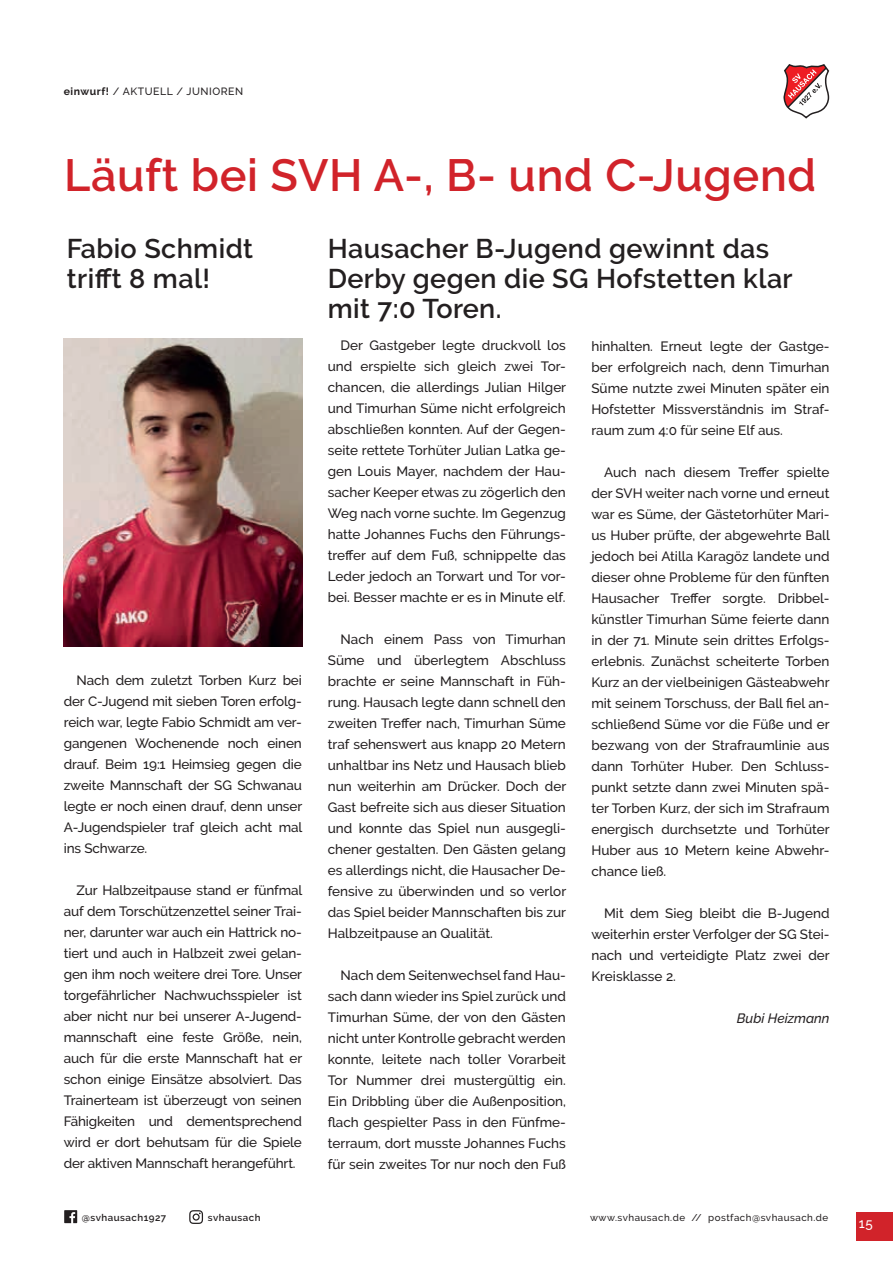
<style>
.page{position:relative;width:893px;height:1263px;background:#fff}
.page>*{position:absolute;margin:0;border:0;box-sizing:border-box;transform-origin:0 0}
.t1{font:600 45px "Raleway";letter-spacing:.015em;color:#d1232a}
.t2{font:600 27px/30px "Raleway";letter-spacing:.015em;color:#231f20}
.t3{font:500 13.5px/21px "Raleway";color:#231f20;text-align:justify}
.t4{font:italic 500 13.5px "Raleway";color:#231f20}
.t5{font:500 13.5px "Raleway";color:#fff}
.t6{font:500 10.5px "Raleway";letter-spacing:.05em;color:#231f20}
.t7{font:500 9.75px "Raleway";letter-spacing:.05em;color:#231f20}
.t8{font:600 9.75px "Raleway";letter-spacing:.05em;color:#231f20}
.s1{font-weight:700}
.s2{color:#fff}
</style>
<div class="page">
<div style="left:857px;top:1212px;width:36px;height:28px;background:#d1232a"></div>
<svg style="left:64px;top:1210px;width:13px;height:13px"></svg>
<svg style="left:783px;top:64px;width:46px;height:55px"></svg>
<svg style="left:189px;top:1210px;width:14px;height:14px"></svg>
<img style="left:64px;top:338px;width:238px;height:309px">
<p class="t6" style="left:64px;top:85px;width:181px"><span class="s1">einwurf!</span> / AKTUELL / JUNIOREN</p>
<h1 class="t1" style="left:64px;top:149px;width:754px">Läuft bei SVH A-, B- und C-Jugend</h1>
<h2 class="t2" style="left:328px;top:234px;width:466px">Hausacher B-Jugend gewinnt das<br>Derby gegen die SG Hofstetten klar mit 7:0 Toren.</h2>
<h2 class="t2" style="left:67px;top:234px;width:188px">Fabio Schmidt trifft 8 mal!</h2>
<p class="t3" style="left:64px;top:670px;width:240px;text-indent:13px">Nach dem zuletzt Torben Kurz bei der C-Jugend mit sieben Toren erfolg&shy;reich war, legte Fabio Schmidt am ver&shy;gangenen Wochenende noch einen drauf. Beim 19:1 Heimsieg gegen die zweite Mannschaft der SG Schwanau legte er noch einen drauf, denn unser A-Jugendspieler traf gleich acht mal ins Schwarze.</p>
<p class="t3" style="left:64px;top:880px;width:240px;text-indent:13px">Zur Halbzeitpause stand er fünfmal auf dem Torschützenzettel seiner Trai&shy;ner, darunter war auch ein Hattrick no&shy;tiert und auch in Halbzeit zwei gelan&shy;gen ihm noch weitere drei Tore. Unser torgefährlicher Nachwuchsspieler ist aber nicht nur bei unserer A-Jugend&shy;mannschaft eine feste Größe, nein, auch für die erste Mannschaft hat er schon einige Einsätze absolviert. Das Trainerteam ist überzeugt von seinen Fähigkeiten und dementsprechend wird er dort behutsam für die Spiele der aktiven Mannschaft herangeführt.</p>
<p class="t3" style="left:328px;top:335px;width:240px;text-indent:13px">Der Gastgeber legte druckvoll los und erspielte sich gleich zwei Tor&shy;chancen, die allerdings Julian Hilger und Timurhan Süme nicht erfolgreich abschließen konnten. Auf der Gegen&shy;seite rettete Torhüter Julian Latka ge&shy;gen Louis Mayer, nachdem der Hau&shy;sacher Keeper etwas zu zögerlich den Weg nach vorne suchte. Im Gegenzug hatte Johannes Fuchs den Führungs&shy;treffer auf dem Fuß, schnippelte das Leder jedoch an Torwart und Tor vor&shy;bei. Besser machte er es in Minute elf.</p>
<p class="t3" style="left:328px;top:629px;width:240px;text-indent:13px">Nach einem Pass von Timurhan Süme und überlegtem Abschluss brachte er seine Mannschaft in Füh&shy;rung. Hausach legte dann schnell den zweiten Treffer nach, Timurhan Süme traf sehenswert aus knapp 20 Metern unhaltbar ins Netz und Hausach blieb nun weiterhin am Drücker. Doch der Gast befreite sich aus dieser Situation und konnte das Spiel nun ausgegli&shy;chener gestalten. Den Gästen gelang es allerdings nicht, die Hausacher De&shy;fensive zu überwinden und so verlor das Spiel beider Mannschaften bis zur Halbzeitpause an Qualität.</p>
<p class="t3" style="left:328px;top:965px;width:240px;text-indent:13px">Nach dem Seitenwechsel fand Hau&shy;sach dann wieder ins Spiel zurück und Timurhan Süme, der von den Gästen nicht unter Kontrolle gebracht werden konnte, leitete nach toller Vorarbeit Tor Nummer drei mustergültig ein.<br>Ein Dribbling über die Außenposition, flach gespielter Pass in den Fünfme&shy;terraum, dort musste Johannes Fuchs für sein zweites Tor nur noch den Fuß</p>
<p class="t3" style="left:591px;top:336px;width:240px">hinhalten. Erneut legte der Gastge&shy;ber erfolgreich nach, denn Timurhan Süme nutzte zwei Minuten später ein Hofstetter Missverständnis im Straf&shy;raum zum 4:0 für seine Elf aus.</p>
<p class="t3" style="left:591px;top:462px;width:240px;text-indent:13px">Auch nach diesem Treffer spielte der SVH weiter nach vorne und erneut war es Süme, der Gästetorhüter Mari&shy;us Huber prüfte, der abgewehrte Ball jedoch bei Atilla Karagöz landete und dieser ohne Probleme für den fünften Hausacher Treffer sorgte. Dribbel&shy;künstler Timurhan Süme feierte dann in der 71. Minute sein drittes Erfolgs&shy;erlebnis. Zunächst scheiterte Torben Kurz an der vielbeinigen Gästeabwehr mit seinem Torschuss, der Ball fiel an&shy;schließend Süme vor die Füße und er bezwang von der Strafraumlinie aus dann Torhüter Huber. Den Schluss&shy;punkt setzte dann zwei Minuten spä&shy;ter Torben Kurz, der sich im Strafraum energisch durchsetzte und Torhüter Huber aus 10 Metern keine Abwehr&shy;chance ließ.</p>
<p class="t3" style="left:591px;top:903px;width:240px;text-indent:13px">Mit dem Sieg bleibt die B-Jugend weiterhin erster Verfolger der SG Stei&shy;nach und verteidigte Platz zwei der Kreisklasse 2.</p>
<p class="t4" style="left:737px;top:1011px;width:94px">Bubi Heizmann</p>
<p class="t8" style="left:82px;top:1212px;width:86px">@svhausach1927</p>
<p class="t8" style="left:208px;top:1212px;width:54px">svhausach</p>
<p class="t7" style="left:590px;top:1212px;width:245px">www.svhausach.de // postfach@svhausach.de <span class="s2">.</span></p>
<p class="t5" style="left:859px;top:1215px;width:15px">15</p>
</div>
